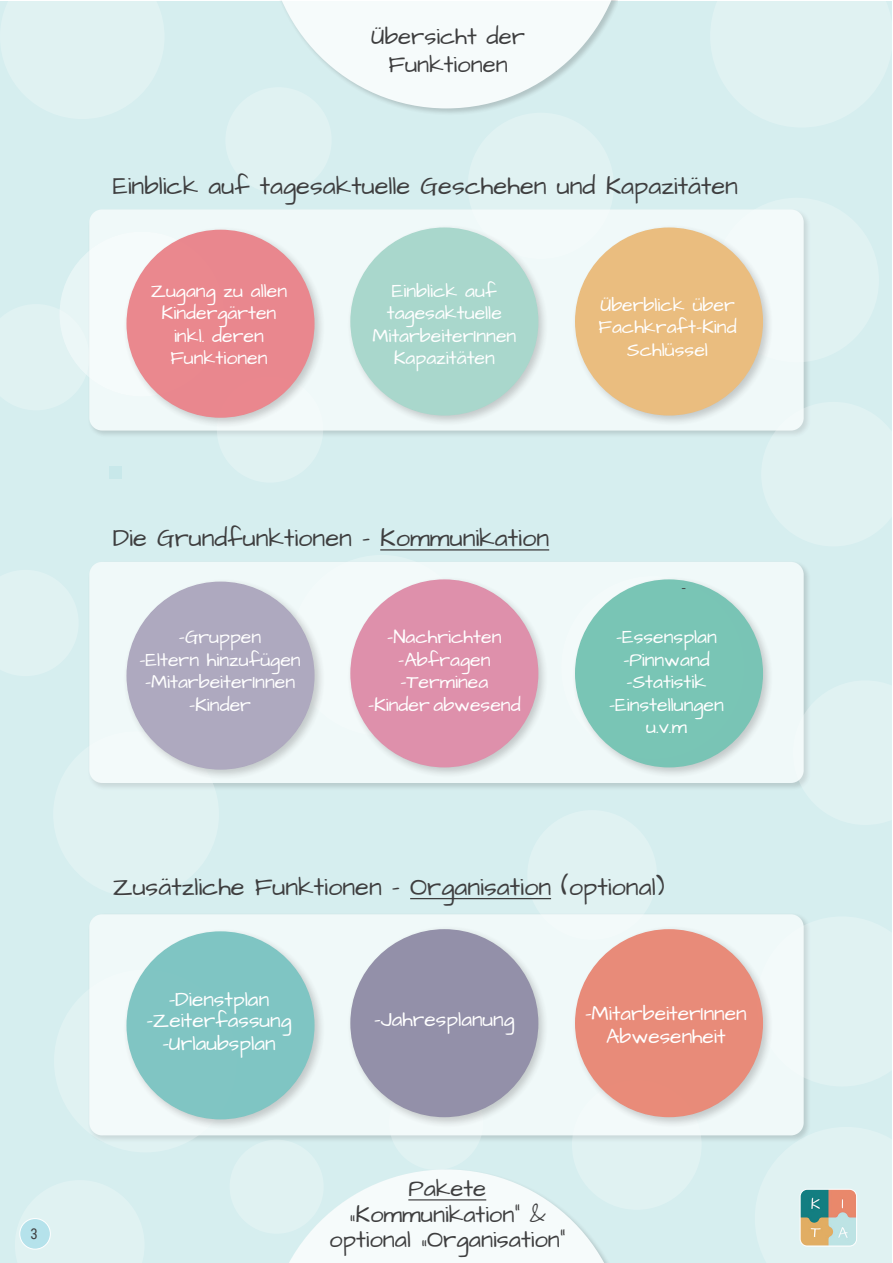
<style>
.page{position:relative;width:893px;height:1263px;background:#fff}
.page>*{position:absolute;margin:0;border:0;box-sizing:border-box;transform-origin:0 0}
.t1{font:25.5px "Architects Daughter";color:#3e3e3f}
.t2{font:24px/25.5px "Architects Daughter";color:#3e3e3f;text-align:center}
.t3{font:21px/21.8px "Architects Daughter";color:#fff;text-align:center}
.t4{font:19.5px/22.5px "Architects Daughter";color:#fff;text-align:center}
.t5{font:14.85px "Roboto Condensed";color:#3e3e3f}
</style>
<div class="page">
<div style="left:0;top:1px;width:892px;height:1262px;background:#d6eeef"></div>
<div style="left:88px;top:208px;width:723px;height:230px;background:#231f20;opacity:.25"></div>
<div style="left:89px;top:209px;width:715px;height:222px;background:#f0f9f9;border-radius:13px"></div>
<div style="left:88px;top:560px;width:723px;height:231px;background:#231f20;opacity:.25"></div>
<div style="left:89px;top:562px;width:715px;height:221px;background:#f0f9f9;border-radius:13px"></div>
<div style="left:88px;top:912px;width:723px;height:231px;background:#231f20;opacity:.25"></div>
<div style="left:89px;top:914px;width:715px;height:221px;background:#f0f9f9;border-radius:13px"></div>
<svg style="left:217px;top:376px;width:106px;height:107px;fill:#e0f2f2"></svg>
<div style="left:225px;top:87px;width:107px;height:106px;background:#e0f2f2;border-radius:50%"></div>
<div style="left:468px;top:113px;width:146px;height:146px;background:linear-gradient(to bottom,#d9efef,#f3fafa);border-radius:50%"></div>
<svg style="left:19px;top:1218px;width:32px;height:32px"></svg>
<svg style="left:572px;top:1080px;width:130px;height:130px;fill:#e0f2f2"></svg>
<div style="left:527px;top:810px;width:130px;height:130px;background:linear-gradient(to bottom,#dbf0f0,#ecf7f7);border-radius:50%"></div>
<div style="left:230px;top:1140px;width:94px;height:94px;background:#e0f2f2;border-radius:50%"></div>
<svg style="left:54px;top:969px;width:183px;height:183px"></svg>
<svg style="left:53px;top:731px;width:166px;height:166px;fill:#e0f2f2"></svg>
<svg style="left:755px;top:1127px;width:103px;height:120px"></svg>
<svg style="left:714px;top:198px;width:165px;height:164px;fill:#e0f2f2"></svg>
<svg style="left:793px;top:680px;width:18px;height:111px"></svg>
<svg style="left:798px;top:916px;width:13px;height:170px"></svg>
<svg style="left:761px;top:402px;width:50px;height:36px"></svg>
<svg style="left:59px;top:304px;width:30px;height:106px"></svg>
<svg style="left:389px;top:1076px;width:94px;height:94px;fill:#e0f2f2"></svg>
<div style="left:60px;top:232px;width:164px;height:164px;background:linear-gradient(to bottom,#f1f9f9,#f2fafa);border-radius:50%"></div>
<div style="left:20px;top:1218px;width:30px;height:31px;background:#b5e2eb;border-radius:50%"></div>
<div style="left:19px;top:1218px;width:32px;height:31px;border:1px solid #fff;border-radius:50%"></div>
<div style="left:109px;top:466px;width:13px;height:13px;background:#c8e8ea"></div>
<div style="left:346px;top:224px;width:204px;height:203px;background:#231f20;opacity:.25"></div>
<div style="left:350px;top:227px;width:188px;height:188px;background:#a9d7cc;border-radius:50%"></div>
<div style="left:346px;top:575px;width:204px;height:203px;background:#231f20;opacity:.25"></div>
<div style="left:350px;top:579px;width:188px;height:188px;background:#de90ab;border-radius:50%"></div>
<div style="left:346px;top:925px;width:204px;height:203px;background:#231f20;opacity:.25"></div>
<div style="left:350px;top:929px;width:188px;height:188px;background:#9390a9;border-radius:50%"></div>
<div style="left:122px;top:226px;width:204px;height:203px;background:#231f20;opacity:.25"></div>
<div style="left:126px;top:230px;width:189px;height:188px;background:#e9878e;border-radius:50%"></div>
<div style="left:122px;top:578px;width:204px;height:203px;background:#231f20;opacity:.25"></div>
<div style="left:126px;top:582px;width:189px;height:188px;background:#aea9bf;border-radius:50%"></div>
<div style="left:122px;top:927px;width:204px;height:203px;background:#231f20;opacity:.25"></div>
<div style="left:126px;top:931px;width:189px;height:188px;background:#7fc5c3;border-radius:50%"></div>
<div style="left:571px;top:224px;width:203px;height:203px;background:#231f20;opacity:.25"></div>
<div style="left:575px;top:227px;width:188px;height:188px;background:#eabd7f;border-radius:50%"></div>
<div style="left:571px;top:575px;width:203px;height:203px;background:#231f20;opacity:.25"></div>
<div style="left:575px;top:579px;width:188px;height:188px;background:#79c5b5;border-radius:50%"></div>
<div style="left:571px;top:925px;width:203px;height:203px;background:#231f20;opacity:.25"></div>
<div style="left:575px;top:929px;width:188px;height:188px;background:#e88b79;border-radius:50%"></div>
<hr style="left:410px;top:898px;width:141px;height:1px;background:#3e3e3f">
<div style="left:275px;top:0;width:343px;height:116px;background:#231f20;opacity:.25"></div>
<svg style="left:275px;top:0;width:343px;height:108px"></svg>
<svg style="left:289px;top:1169px;width:329px;height:94px"></svg>
<hr style="left:408px;top:1199px;width:78px;height:1px;background:#3e3e3f">
<hr style="left:380px;top:549px;width:169px;height:1px;background:#3e3e3f">
<img style="left:800px;top:1189px;width:57px;height:57px">
<div style="left:800px;top:1189px;width:57px;height:57px;border:1px solid #fff;border-radius:7px"></div>
<p class="t5" style="left:30px;top:1223px;width:9px">3</p>
<p class="t2" style="left:371px;top:23px;width:155px;line-height:28.5px">Übersicht der<br>Funktionen</p>
<h1 class="t1" style="left:113px;top:169px;width:627px">Einblick auf tagesaktuelle Geschehen und Kapazitäten</h1>
<p class="t4" style="left:151px;top:280px;width:138px">Zugang zu allen<br>Kindergärten inkl. deren<br>Funktionen</p>
<p class="t4" style="left:372px;top:280px;width:146px">Einblick auf tagesaktuelle<br>MitarbeiterInnen<br>Kapazitäten</p>
<p class="t4" style="left:599px;top:294px;width:140px">Überblick über<br>Fachkraft-Kind<br>Schlüssel</p>
<h1 class="t1" style="left:113px;top:521px;width:438px">Die Grundfunktionen - Kommunikation</h1>
<p class="t4" style="left:139px;top:626px;width:163px">-Gruppen<br>-Eltern hinzufügen -MitarbeiterInnen -Kinder</p>
<p class="t4" style="left:368px;top:626px;width:154px">-Nachrichten -Abfragen -Terminea -Kinder abwesend</p>
<p class="t4" style="left:609px;top:626px;width:116px">-Essensplan -Pinnwand -Statistik -Einstellungen u.v.m</p>
<h1 class="t1" style="left:113px;top:870px;width:553px">Zusätzliche Funktionen - Organisation (optional)</h1>
<p class="t3" style="left:146px;top:989px;width:147px">-Dienstplan -Zeiterfassung -Urlaubsplan</p>
<p class="t3" style="left:374px;top:1009px;width:142px">-Jahresplanung</p>
<p class="t3" style="left:585px;top:1003px;width:163px;line-height:22.5px">-MitarbeiterInnen<br>Abwesenheit</p>
<p class="t2" style="left:329px;top:1177px;width:238px">Pakete „Kommunikation“ &amp; optional „Organisation“</p>
</div>
